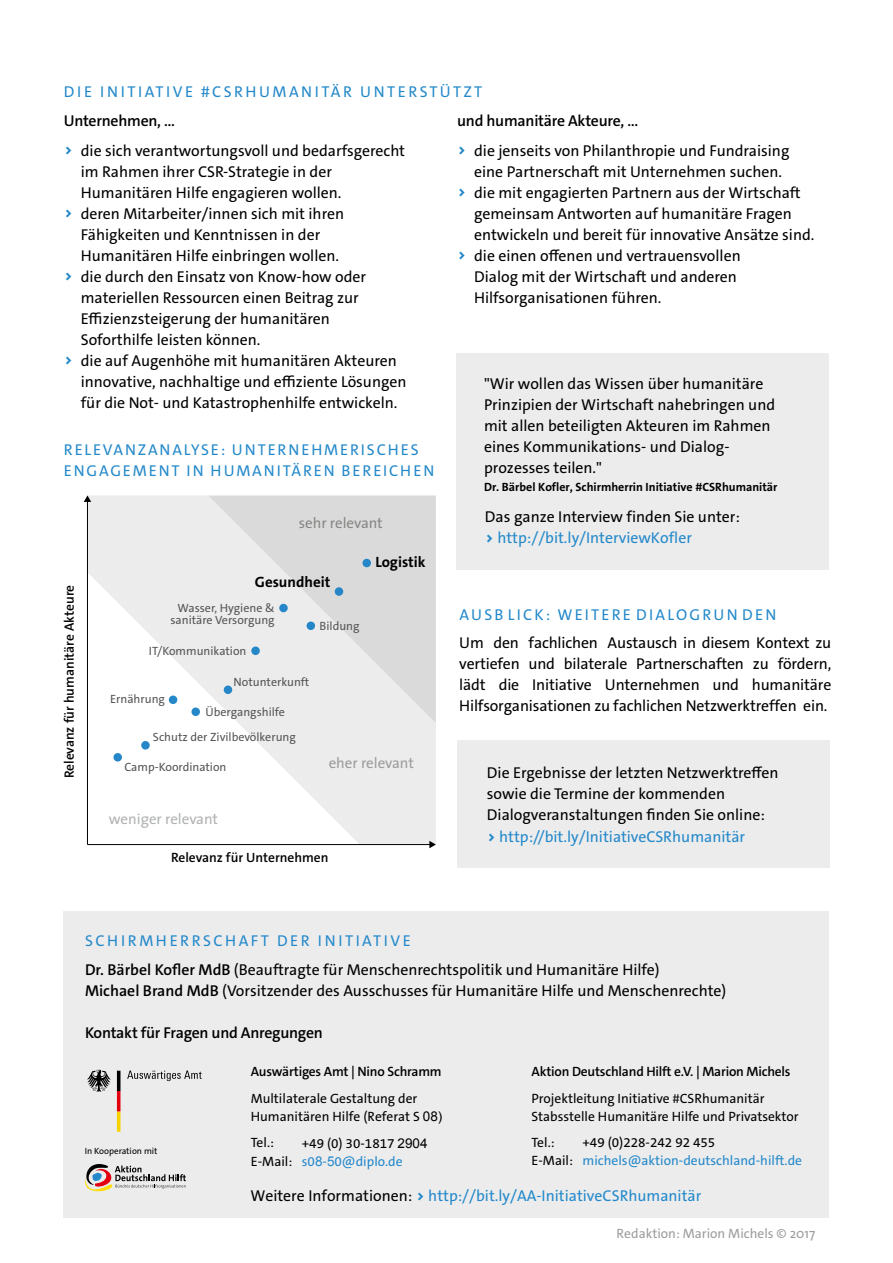
<style>
.page{position:relative;width:893px;height:1263px;background:#fff}
.page>*{position:absolute;margin:0;border:0;box-sizing:border-box;transform-origin:0 0}
.t1{font:15.75px/21px "The Sans C5";color:#000}
.t2{font:15.75px/21px "The Sans Os F";color:#000}
.t3{font:15.75px/21px "The Sans C5";letter-spacing:.12em;color:#2489ca}
.t4{font:600 15.75px "The Sans C5";letter-spacing:-.015em;color:#000}
.t5{font:15.75px "The Sans Os F";color:#2489ca}
.t6{font:15.75px "The Sans C5";letter-spacing:.16em;color:#2489ca}
.t7{font:15.75px "The Sans C5";color:#2489ca}
.t8{font:15.75px "The Sans C5";letter-spacing:.14em;color:#2489ca}
.t9{font:700 15px "The Sans C5";color:#000}
.t10{font:15px "The Sans";color:#b1b2b3}
.t11{font:15px "The Sans";color:#878786}
.t12{font:15px "The Sans";color:#9c9d9d}
.t13{font:13.5px/18px "The Sans C5";color:#000}
.t14{font:600 13.5px "The Sans C5";letter-spacing:-.015em;color:#000}
.t15{font:13.5px/18px "The Sans C5";color:#2489ca}
.t16{font:13.5px/18px "The Sans Os F";color:#000}
.t17{font:13.5px "The Sans C5";color:#9c9d9d}
.t18{font:12px/25px "The Sans C5";color:#565656}
.t19{font:700 12px "The Sans Os F";color:#000}
.t20{font:9px "The Sans C5";color:#000}
.s1{font-family:"The Sans C5";color:#2489ca}
.s2{color:#2489ca}
.s3{font-family:"The Sans Os F"}
.s4{font-weight:600}
.s5{font-family:"Arial"}
.s6{font-family:"Arial";color:#2489ca}
.s7{color:#000}
</style>
<div class="page">
<div style="left:64px;top:911px;width:765px;height:307px;background:#ececed"></div>
<svg style="left:87px;top:1070px;width:24px;height:22px"></svg>
<svg style="left:117px;top:1071px;width:3px;height:61px"></svg>
<svg style="left:127px;top:1070px;width:75px;height:11px"></svg>
<svg style="left:85px;top:1164px;width:101px;height:28px"></svg>
<div style="left:457px;top:740px;width:372px;height:127px;background:#ececed"></div>
<svg style="left:88px;top:495px;width:348px;height:349px"></svg>
<svg style="left:208px;top:495px;width:228px;height:228px;background:#e3e3e3"></svg>
<div style="left:141px;top:741px;width:9px;height:8px;background:#2687c8;border-radius:50%"></div>
<div style="left:169px;top:695px;width:8px;height:9px;background:#2687c8;border-radius:50%"></div>
<div style="left:224px;top:685px;width:8px;height:9px;background:#2687c8;border-radius:50%"></div>
<div style="left:191px;top:707px;width:9px;height:9px;background:#2687c8;border-radius:50%"></div>
<div style="left:251px;top:646px;width:9px;height:9px;background:#2687c8;border-radius:50%"></div>
<div style="left:279px;top:604px;width:9px;height:8px;background:#2687c8;border-radius:50%"></div>
<div style="left:307px;top:621px;width:8px;height:9px;background:#2687c8;border-radius:50%"></div>
<div style="left:335px;top:587px;width:8px;height:9px;background:#2687c8;border-radius:50%"></div>
<div style="left:362px;top:559px;width:9px;height:8px;background:#2687c8;border-radius:50%"></div>
<div style="left:113px;top:753px;width:9px;height:8px;background:#2687c8;border-radius:50%"></div>
<hr style="left:87px;top:844px;width:343px;height:1px;background:#000">
<svg style="left:429px;top:841px;width:7px;height:7px"></svg>
<hr style="left:87px;top:501px;width:1px;height:343px;background:#000">
<svg style="left:84px;top:495px;width:7px;height:7px"></svg>
<div style="left:456px;top:353px;width:372px;height:217px;background:#ececed"></div>
<p class="t6" style="left:64px;top:81px;width:420px">DIE INITIATIVE #CSRHUMANITÄR UNTERSTÜTZT</p>
<p class="t4" style="left:64px;top:111px;width:113px">Unternehmen, …</p>
<p class="t1" style="left:81px;top:140px;width:327px">die sich verantwortungsvoll und bedarfsgerecht im Rahmen ihrer CSR-Strategie in der Humanitären Hilfe engagieren wollen.<br>deren Mitarbeiter/innen sich mit ihren Fähigkeiten und Kenntnissen in der Humanitären Hilfe einbringen wollen.<br>die durch den Einsatz von Know-how oder materiellen Ressourcen einen Beitrag zur Effizienzsteigerung der humanitären<br>Soforthilfe leisten können.<br>die auf Augenhöhe mit humanitären Akteuren innovative, nachhaltige und effiziente Lösungen für die Not- und Katastrophenhilfe entwickeln.</p>
<p class="t4" style="left:457px;top:111px;width:183px">und humanitäre Akteure, …</p>
<p class="t1" style="left:474px;top:140px;width:342px">die jenseits von Philanthropie und Fundraising eine Partnerschaft mit Unternehmen suchen.<br>die mit engagierten Partnern aus der Wirtschaft gemeinsam Antworten auf humanitäre Fragen entwickeln und bereit für innovative Ansätze sind. die einen offenen und vertrauensvollen<br>Dialog mit der Wirtschaft und anderen Hilfsorganisationen führen.</p>
<p class="t2" style="left:484px;top:373px;width:293px">"Wir wollen das Wissen über humanitäre Prinzipien der Wirtschaft nahebringen und mit allen beteiligten Akteuren im Rahmen eines Kommunikations- und Dialog&shy;prozesses teilen."</p>
<p class="t19" style="left:484px;top:479px;width:295px">Dr. Bärbel Kofler, Schirmherrin Initiative #CSRhumanitär</p>
<p class="t2" style="left:497px;top:507px;width:244px;text-indent:-12px">Das ganze Interview finden Sie unter: <span class="s1">http://bit.ly/</span><span class="s2">InterviewKofler</span></p>
<p class="t3" style="left:64px;top:440px;width:372px">RELEVANZANALYSE: UNTERNEHMERISCHES<br>ENGAGEMENT IN HUMANITÄREN BEREICHEN</p>
<p class="t11" style="left:299px;top:511px;width:86px">sehr relevant</p>
<p class="t14" style="left:61px;top:778px;width:195px;rotate:-90deg">Relevanz für humanitäre Akteure</p>
<p class="t9" style="left:255px;top:573px;width:77px">Gesundheit</p>
<p class="t18" style="left:170px;top:602px;width:106px;line-height:12px;text-align:center">Wasser, Hygiene &amp; sanitäre Versorgung</p>
<p class="t18" style="left:320px;top:613px;width:41px">Bildung</p>
<p class="t18" style="left:149px;top:638px;width:99px">IT/Kommunikation</p>
<p class="t18" style="left:234px;top:669px;width:77px">Notunterkunft</p>
<p class="t18" style="left:153px;top:699px;width:144px;text-indent:53px">Übergangshilfe<br>Schutz der Zivilbevölkerung</p>
<p class="t18" style="left:110px;top:687px;width:56px">Ernährung</p>
<p class="t9" style="left:375px;top:553px;width:52px">Logistik</p>
<p class="t18" style="left:124px;top:754px;width:104px">Camp-Koordination</p>
<p class="t12" style="left:329px;top:750px;width:87px">eher relevant</p>
<p class="t10" style="left:109px;top:806px;width:111px">weniger relevant</p>
<p class="t14" style="left:171px;top:849px;width:159px">Relevanz für Unternehmen</p>
<p class="t8" style="left:459px;top:604px;width:318px">AUSB LICK: WEITERE DIALOGRUN DEN</p>
<p class="t1" style="left:459px;top:632px;width:374px;text-align:justify">Um den fachlichen Austausch in diesem Kontext zu vertiefen und bilaterale Partnerschaften zu fördern, lädt die Initiative Unternehmen und humanitäre Hilfsorganisationen zu <span class="s3">fachlichen</span> Netzwerktreffen ein.</p>
<p class="t1" style="left:487px;top:763px;width:293px">Die Ergebnisse der letzten Netzwerktreffen sowie die Termine der kommenden<br>Dialogveranstaltungen finden Sie online:</p>
<p class="t7" style="left:499px;top:826px;width:247px">http://bit.ly/InitiativeCSRhumanitär</p>
<p class="t1" style="left:85px;top:926px;width:576px;line-height:29.5px"><span class="s2">SCHIRMHERRSCHAFT DER INITIATIVE<br></span><span class="s4">Dr. Bärbel Kofler MdB</span> (Beauftragte für Menschenrechtspolitik und Humanitäre Hilfe)</p>
<p class="t1" style="left:85px;top:980px;width:643px"><span class="s4">Michael Brand MdB</span> (Vorsitzender des Ausschusses für Humanitäre Hilfe und Menschenrechte)</p>
<p class="t4" style="left:85px;top:1022px;width:239px">Kontakt für Fragen und Anregungen</p>
<p class="t20" style="left:85px;top:1145px;width:74px">In Kooperation mit</p>
<p class="t14" style="left:251px;top:1063px;width:192px">Auswärtiges Amt | Nino Schramm</p>
<p class="t16" style="left:251px;top:1089px;width:193px">Multilaterale Gestaltung der<br>Humanitären Hilfe (Referat S <span class="s5">08)</span></p>
<p class="t13" style="left:251px;top:1134px;width:25px">Tel.:</p>
<p class="t13" style="left:251px;top:1134px;width:178px;text-indent:51px">+49 (0) 30-1817 <span class="s5">2904<br></span>E-Mail: <span class="s2">s0</span><span class="s6">8</span><span class="s2">-</span><span class="s6">5</span><span class="s2">0@diplo.de</span></p>
<p class="t14" style="left:531px;top:1063px;width:261px">Aktion Deutschland Hilft e.V. | Marion Michels</p>
<p class="t13" style="left:531px;top:1089px;width:269px">Projektleitung Initiative #CSRhumanitär<br>Stabsstelle Humanitäre Hilfe und Privatsektor</p>
<p class="t13" style="left:531px;top:1134px;width:25px">Tel.:</p>
<p class="t15" style="left:531px;top:1134px;width:272px;text-indent:51px"><span class="s7">+49 (0)228-242 92 455<br>E-Mail:</span> michels@aktion-deutschland-hilft.de</p>
<p class="t5" style="left:250px;top:1186px;width:452px"><span class="s7">Weitere Informationen:</span> http://bit.ly/AA-InitiativeCSRhumanitär</p>
<p class="t17" style="left:617px;top:1224px;width:200px">Redaktion: Marion Michels <span class="s3">© 2017</span></p>
</div>
